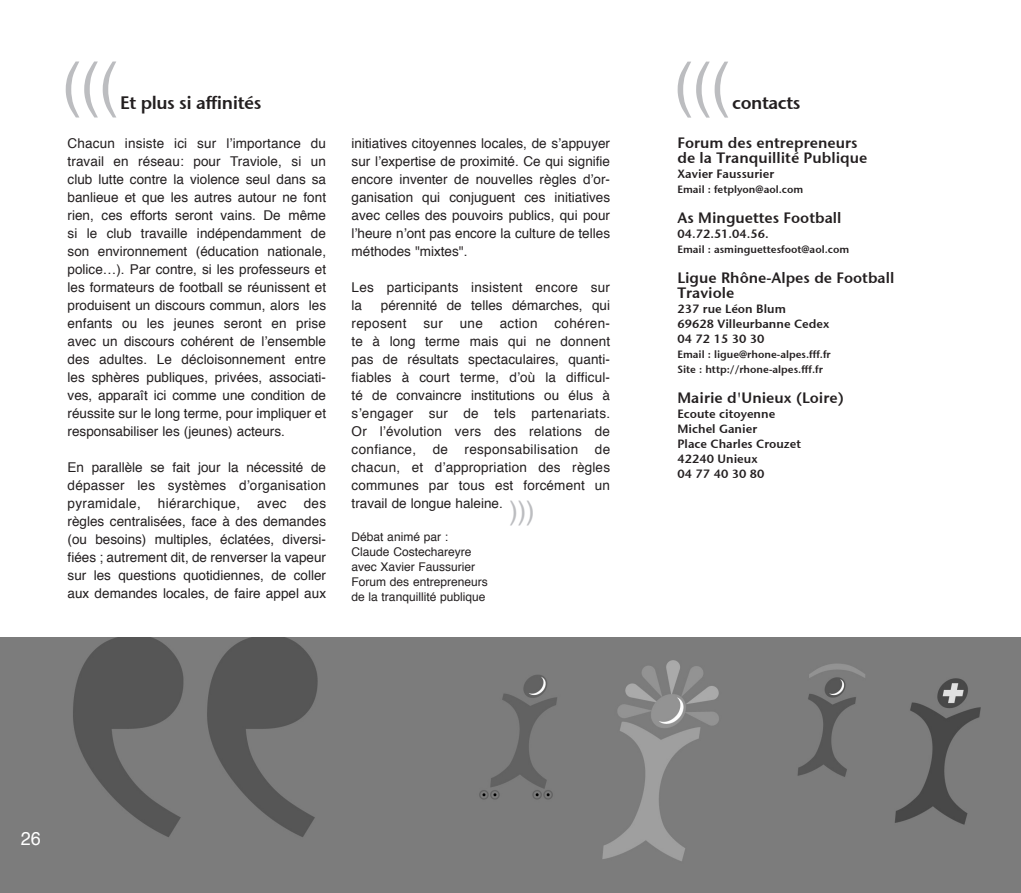
<style>
.page{position:relative;width:1021px;height:893px;background:#fff}
.page>*{position:absolute;margin:0;border:0;box-sizing:border-box;transform-origin:0 0}
.t1{font:60px "Helvetica";color:#bcbdc0}
.t2{font:18.6px "Helvetica";color:#fff}
.t3{font:18px "Stone Sans Sem ITCTT Semi";letter-spacing:-.025em;color:#231f20}
.t4{font:15px/15px "Stone Sans Sem ITCTT Semi";color:#231f20}
.t5{font:13.5px/18px "Helvetica";color:#231f20;text-align:justify}
.t6{font:13.5px/18px "Helvetica";letter-spacing:.02em;color:#231f20}
.t7{font:13.5px "Helvetica";letter-spacing:.025em;color:#231f20}
.t8{font:12px/15px "Stone Sans Sem ITCTT Semi";color:#231f20}
.t9{font:12px/15px "Helvetica";color:#231f20}
.t10{font:10.5px/15px "Stone Sans Sem ITCTT Semi";color:#231f20}
</style>
<div class="page">
<img style="left:0;top:638px;width:1020px;height:255px">
<h1 class="t1" style="left:62px;top:33px;width:58px">(((</h1>
<h3 class="t3" style="left:120px;top:88px;width:143px">Et plus si affinités</h3>
<p class="t5" style="left:68px;top:134px;width:260px">Chacun insiste ici sur l’importance du travail en réseau: pour Traviole, si un club lutte contre la violence seul dans sa banlieue et que les autres autour ne font rien, ces efforts seront vains. De même si le club travaille indépendamment de son environnement (éducation nationale, police…). Par contre, si les professeurs et les formateurs de football se réunissent et produisent un discours commun, alors les enfants ou les jeunes seront en prise avec un discours cohérent de l’ensemble des adultes. Le décloisonnement entre les sphères publiques, privées, associati&shy;ves, apparaît ici comme une condition de réussite sur le long terme, pour impliquer et responsabiliser les (jeunes) acteurs.</p>
<p class="t5" style="left:68px;top:458px;width:260px">En parallèle se fait jour la nécessité de dépasser les systèmes d’organisation pyramidale,</p>
<p class="t7" style="left:158px;top:491px;width:84px">hiérarchique,</p>
<p class="t5" style="left:257px;top:494px;width:31px">avec</p>
<p class="t5" style="left:68px;top:494px;width:260px;text-indent:236px">des règles centralisées, face à des demandes (ou besoins) multiples, éclatées, diversi&shy;fiées ; autrement dit, de renverser la vapeur sur les questions quotidiennes, de coller aux demandes locales, de faire appel aux</p>
<p class="t5" style="left:351px;top:134px;width:260px">initiatives citoyennes locales, de s’appuyer sur l’expertise de proximité. Ce qui signifie encore inventer de nouvelles règles d’or&shy;ganisation qui conjuguent ces initiatives avec celles des pouvoirs publics, qui pour l’heure n’ont pas encore la culture de telles méthodes "mixtes".</p>
<p class="t6" style="left:351px;top:278px;width:260px">Les participants insistent encore sur la</p>
<p class="t5" style="left:351px;top:296px;width:260px;text-indent:29px">pérennité de telles démarches, qui reposent sur une action cohéren&shy;te à long terme mais qui ne donnent pas de résultats spectaculaires, quanti&shy;fiables à court terme, d’où la difficul&shy;té de convaincre institutions ou élus à s’engager sur de tels partenariats.<br>Or l’évolution vers des relations de confiance, de responsabilisation de chacun, et d’appropriation des règles communes par tous est forcément un travail de longue haleine.</p>
<p class="t9" style="left:351px;top:529px;width:138px">Débat animé par :<br>Claude Costechareyre avec Xavier Faussurier<br>Forum des entrepreneurs de la tranquillité publique</p>
<h1 class="t1" style="left:673px;top:33px;width:58px">(((</h1>
<h3 class="t3" style="left:732px;top:88px;width:70px">contacts</h3>
<p class="t4" style="left:677px;top:134px;width:191px">Forum des entrepreneurs de la Tranquillité Publique</p>
<p class="t8" style="left:677px;top:166px;width:98px">Xavier Faussurier</p>
<p class="t10" style="left:677px;top:181px;width:127px">Email : fetplyon@aol.com</p>
<p class="t4" style="left:677px;top:209px;width:165px">As Minguettes Football</p>
<p class="t8" style="left:677px;top:226px;width:93px">04.72.51.04.56.</p>
<p class="t10" style="left:677px;top:241px;width:173px">Email : asminguettesfoot@aol.com</p>
<p class="t4" style="left:677px;top:269px;width:218px">Ligue Rhône-Alpes de Football<br>Traviole</p>
<p class="t8" style="left:677px;top:301px;width:153px">237 rue Léon Blum<br>69628 Villeurbanne Cedex<br>04 72 15 30 30</p>
<p class="t10" style="left:677px;top:346px;width:155px">Email : ligue@rhone-alpes.fff.fr<br>Site : http://rhone-alpes.fff.fr</p>
<p class="t4" style="left:677px;top:389px;width:168px">Mairie d'Unieux (Loire)</p>
<p class="t8" style="left:677px;top:406px;width:125px">Ecoute citoyenne<br>Michel Ganier<br>Place Charles Crouzet<br>42240 Unieux<br>04 77 40 30 80</p>
<h2 class="t2" style="left:21px;top:822px;width:22px">26</h2>
</div>
